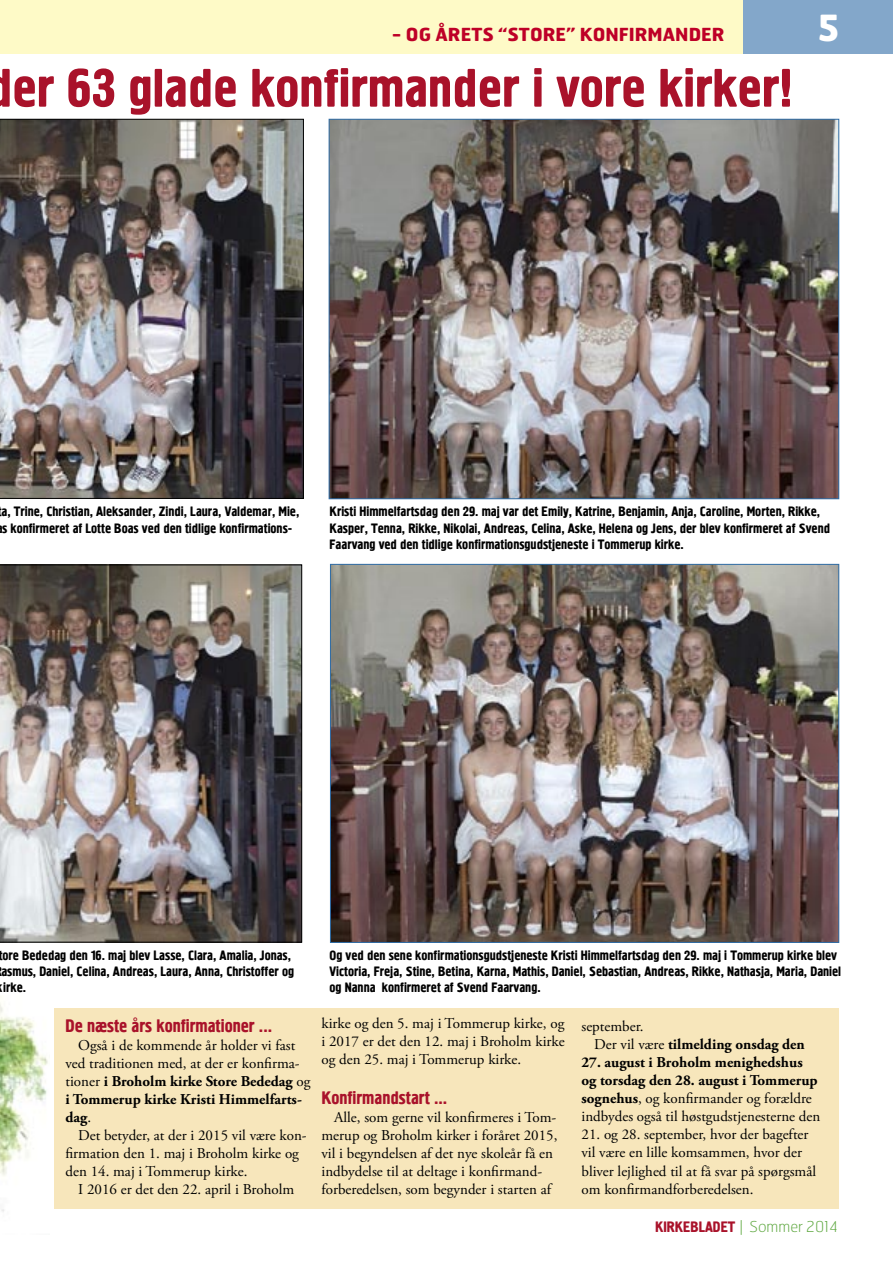
<style>
.page{position:relative;width:893px;height:1263px;background:#fff}
.page>*{position:absolute;margin:0;border:0;box-sizing:border-box;transform-origin:0 0}
.t1{font:54px "Hermes A";color:#a9122a}
.t2{font:700 36px "Hermes FB";color:#fff}
.t3{font:18px "Hermes A";color:#a9122a}
.t4{font:700 18px "Hermes FB";color:#be0027}
.t5{font:15px/18px "Adobe Garamond Pro";color:#000}
.t6{font:700 15px/18px "Adobe Garamond Pro";color:#000}
.t7{font:15px "Hermes A";color:#a9122a}
.t8{font:13.5px/16.2px "Hermes A";color:#000}
.s1{font-weight:700}
.s2{font-weight:400}
.s3{font-family:"Hermes FB";font-weight:100;color:#5fa841}
</style>
<div class="page">
<div style="left:54px;top:1009px;width:785px;height:200px;background:#f7e6bb"></div>
<div style="left:742px;top:0;width:151px;height:54px;background:#83a7ca"></div>
<div style="left:0;top:0;width:742px;height:54px;background:#fefac7"></div>
<img style="left:0;top:119px;width:304px;height:380px">
<img style="left:0;top:565px;width:302px;height:377px">
<img style="left:331px;top:121px;width:506px;height:376px">
<img style="left:332px;top:566px;width:505px;height:375px">
<img style="left:0;top:1002px;width:48px;height:210px">
<p class="t4" style="left:392px;top:23px;width:334px">- OG ÅRETS “STORE” KONFIRMANDER</p>
<p class="t2" style="left:818px;top:5px;width:23px">5</p>
<h1 class="t1" style="left:12px;top:55px;width:782px">er 63 glade konfirmander i vore kirker!</h1>
<p class="t8" style="left:2px;top:504px;width:299px">a, Trine, Christian, Aleksander, Zindi, Laura, Valdemar, Mie, s konfirmeret af Lotte Boas ved den tidlige konfirmations-</p>
<p class="t8" style="left:330px;top:504px;width:502px">Kristi Himmelfartsdag den 29. maj var det Emily, Katrine, Benjamin, Anja, Caroline, Morten, Rikke,<br>Kasper, Tenna, Rikke, Nikolai, Andreas, Celina, Aske, Helena og Jens, der blev konfirmeret af Svend<br>Faarvang ved den tidlige konfirmationsgudstjeneste i Tommerup kirke.</p>
<p class="t8" style="left:-1px;top:947px;width:294px">tore Bededag den 16. maj blev Lasse, Clara, Amalia, Jonas,</p>
<p class="t8" style="left:1px;top:963px;width:294px">asmus, Daniel, Celina, Andreas, Laura, Anna, Christoffer og</p>
<p class="t8" style="left:-3px;top:980px;width:31px">kirke.</p>
<p class="t3" style="left:65px;top:1015px;width:208px">De næste års konfirmationer ...</p>
<p class="t5" style="left:65px;top:1037px;width:247px;text-indent:13px">Også i de kommende år holder vi fast ved traditionen med, at der er konfirma&shy;tioner <span class="s1">i Broholm kirke Store Bededag</span> og <span class="s1">i Tommerup kirke Kristi Himmelfarts&shy;dag</span>.</p>
<p class="t5" style="left:65px;top:1127px;width:243px;text-indent:13px">Det betyder, at der i 2015 vil være kon&shy;firmation den 1. maj i Broholm kirke og den 14. maj i Tommerup kirke.</p>
<p class="t5" style="left:78px;top:1181px;width:218px">I 2016 er det den 22. april i Broholm</p>
<p class="t8" style="left:330px;top:947px;width:513px">Og ved den sene konfirmationsgudstjeneste Kristi Himmelfartsdag den 29. maj i Tommerup kirke blev<br>Victoria, Freja, Stine, Betina, Karna, Mathis, Daniel, Sebastian, Andreas, Rikke, Nathasja, Maria, Daniel og Nanna konfirmeret af Svend Faarvang.</p>
<p class="t5" style="left:321px;top:1015px;width:245px;text-align:justify">kirke og den 5. maj i Tommerup kirke, og i 2017 er det den 12. maj i Broholm kirke og den 25. maj i Tommerup kirke.</p>
<p class="t3" style="left:321px;top:1087px;width:127px">Konfirmandstart ...</p>
<p class="t5" style="left:321px;top:1109px;width:237px;text-indent:13px">Alle, som gerne vil konfirmeres i Tom&shy;merup og Broholm kirker i foråret 2015, vil i begyndelsen af det nye skoleår få en indbydelse til at deltage i konfirmand&shy;forberedelsen, som begynder i starten af</p>
<p class="t5" style="left:581px;top:1018px;width:64px">september.</p>
<p class="t6" style="left:594px;top:1036px;width:212px"><span class="s2">Der vil være</span> tilmelding onsdag den</p>
<p class="t6" style="left:581px;top:1054px;width:240px">27. august i Broholm menighedshus og torsdag den 28. august i Tommerup sognehus<span class="s2">, og konfirmander og forældre indbydes også til høstgudstjenesterne den</span></p>
<p class="t5" style="left:581px;top:1126px;width:236px">21. og 28. september, hvor der bagefter vil være en lille komsammen, hvor der bliver lejlighed til at få svar på spørgsmål om konfirmandforberedelsen.</p>
<p class="t7" style="left:655px;top:1217px;width:184px">KIRKEBLADET <span class="s3">| Sommer 2014</span></p>
</div>
